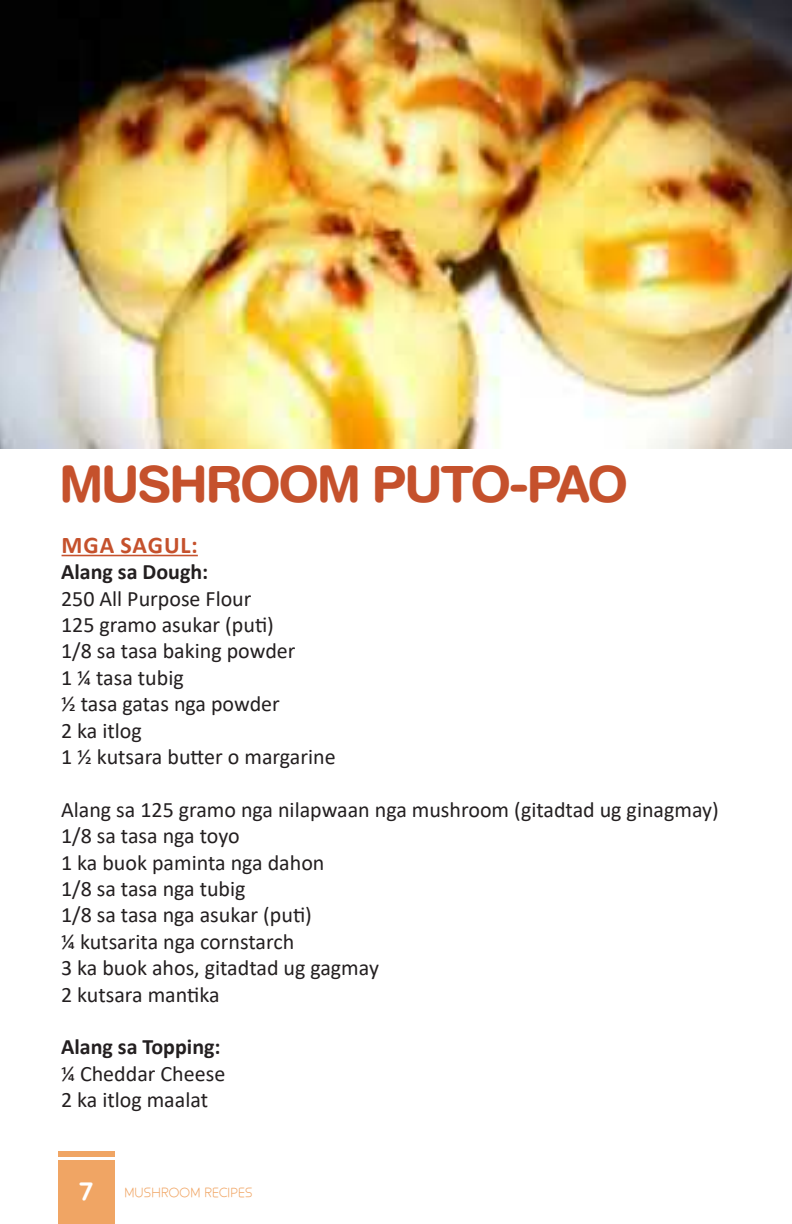
<style>
.page{position:relative;width:792px;height:1224px;background:#fff}
.page>*{position:absolute;margin:0;border:0;box-sizing:border-box;transform-origin:0 0}
.t1{font:700 50px "Helvetica Rounded LT Std";letter-spacing:-.05em;color:#c5512c}
.t2{font:700 24px "Calibri";letter-spacing:.04em;color:#c5512c}
.t3{font:22px "Calibri";color:#231f20}
.t4{font:700 22px "Calibri";color:#231f20}
.t5{font:700 20px "Smile";color:#fff}
.t6{font:300 12px "Smile";color:#f0a564}
</style>
<div class="page">
<div style="left:58px;top:1160px;width:57px;height:64px;background:#f0a564"></div>
<div style="left:58px;top:1152px;width:57px;height:5px;background:#f0a564"></div>
<hr style="left:62px;top:555px;width:136px;height:1px;background:#c5512c">
<img style="left:0;top:0;width:792px;height:449px">
<p class="t1" style="left:59px;top:454px;width:571px">MUSHROOM PUTO-PAO</p>
<p class="t2" style="left:62px;top:528px;width:138px">MGA SAGUL:</p>
<p class="t4" style="left:61px;top:556px;width:149px">Alang sa Dough:</p>
<p class="t3" style="left:61px;top:583px;width:192px">250 All Purpose Flour</p>
<p class="t3" style="left:61px;top:609px;width:214px">125 gramo asukar (puti)</p>
<p class="t3" style="left:61px;top:636px;width:236px">1/8 sa tasa baking powder</p>
<p class="t3" style="left:61px;top:662px;width:124px">1 ¼ tasa tubig</p>
<p class="t3" style="left:61px;top:689px;width:220px">½ tasa gatas nga powder</p>
<p class="t3" style="left:61px;top:715px;width:82px">2 ka itlog</p>
<p class="t3" style="left:61px;top:741px;width:276px">1 ½ kutsara butter o margarine</p>
<p class="t3" style="left:61px;top:794px;width:659px">Alang sa 125 gramo nga nilapwaan nga mushroom (gitadtad ug ginagmay)</p>
<p class="t3" style="left:61px;top:821px;width:180px">1/8 sa tasa nga toyo</p>
<p class="t3" style="left:61px;top:847px;width:265px">1 ka buok paminta nga dahon</p>
<p class="t3" style="left:61px;top:873px;width:186px">1/8 sa tasa nga tubig</p>
<p class="t3" style="left:61px;top:900px;width:252px">1/8 sa tasa nga asukar (puti)</p>
<p class="t3" style="left:61px;top:926px;width:235px">¼ kutsarita nga cornstarch</p>
<p class="t3" style="left:61px;top:953px;width:319px">3 ka buok ahos, gitadtad ug gagmay</p>
<p class="t3" style="left:61px;top:979px;width:160px">2 kutsara mantika</p>
<p class="t4" style="left:61px;top:1032px;width:161px">Alang sa Topping:</p>
<p class="t3" style="left:61px;top:1058px;width:166px">¼ Cheddar Cheese</p>
<p class="t3" style="left:61px;top:1085px;width:149px">2 ka itlog maalat</p>
<p class="t5" style="left:79px;top:1181px;width:16px">7</p>
<p class="t6" style="left:124px;top:1187px;width:130px">MUSHROOM RECIPES</p>
</div>
